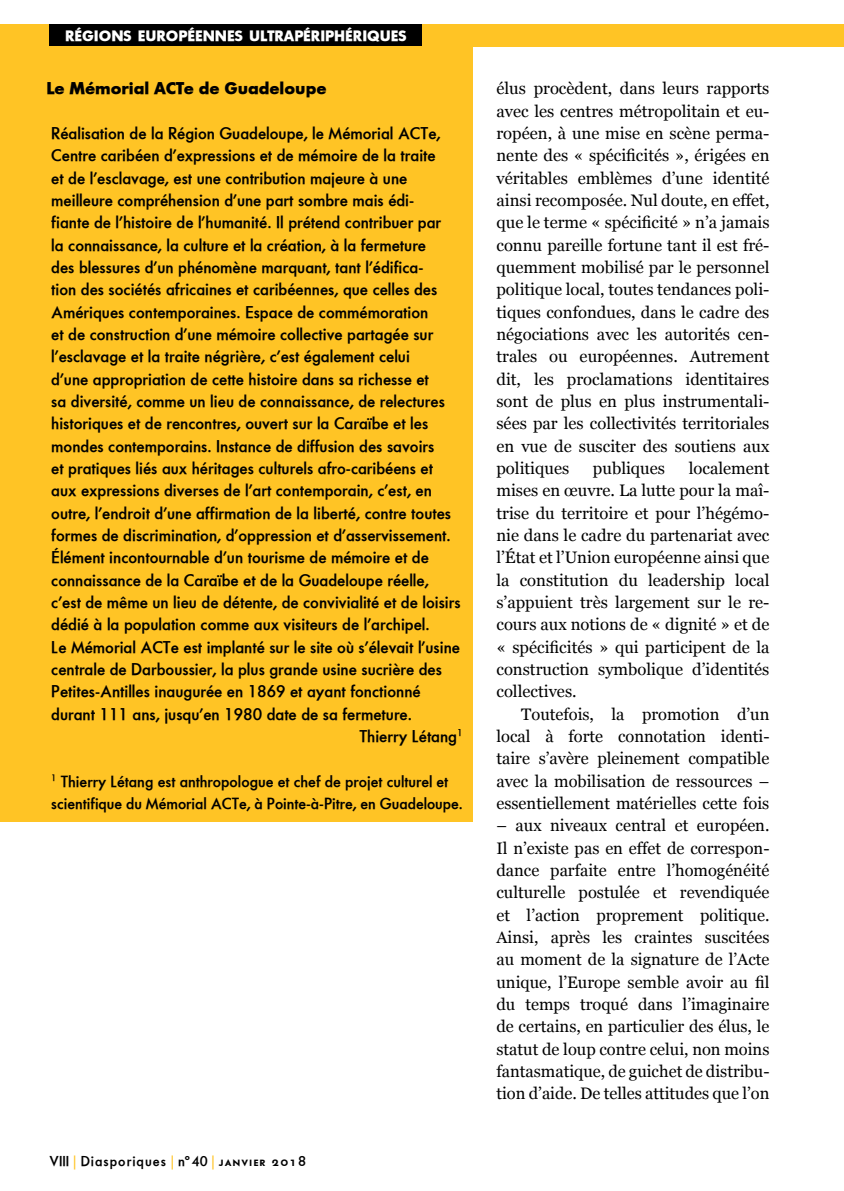
<style>
.page{position:relative;width:844px;height:1191px;background:#fff}
.page>*{position:absolute;margin:0;border:0;box-sizing:border-box;transform-origin:0 0}
.t1{font:16.62px/22.4px "Georgia";color:#000;text-align:justify}
.t2{font:16.62px "Futura Serie BQ Medium";color:#000}
.t3{font:16.62px "Futura Serie BQ Bold";color:#000}
.t4{font:15.75px/22.4px "Futura Serie BQ Medium";color:#000}
.t5{font:14.7px "Futura Serie BQ Bold";color:#fff}
.t6{font:14px "Futura Serie BQ Medium";letter-spacing:.07em;color:#000}
.s1{font-family:"Futura Serie BQ Book";color:#ffc425}
.s2{font-family:"Futura Serie BQ Medium SC"}
</style>
<div class="page">
<div style="left:0;top:25px;width:843px;height:22px;background:#ffc425"></div>
<svg style="left:843px;top:25px;width:1px;height:22px"></svg>
<div style="left:0;top:45px;width:472px;height:777px;background:#ffc425"></div>
<div style="left:50px;top:25px;width:372px;height:21px;background:#000"></div>
<p class="t5" style="left:65px;top:27px;width:343px">RÉGIONS EUROPÉENNES ULTRAPÉRIPHÉRIQUES</p>
<p class="t3" style="left:46px;top:78px;width:281px">Le Mémorial ACTe de Guadeloupe</p>
<p class="t2" style="left:51px;top:123px;width:391px">Réalisation de la Région Guadeloupe, le Mémorial ACTe,</p>
<p class="t2" style="left:51px;top:146px;width:386px">Centre caribéen d’expressions et de mémoire de la traite</p>
<p class="t2" style="left:51px;top:168px;width:357px">et de l’esclavage, est une contribution majeure à une</p>
<p class="t2" style="left:51px;top:190px;width:364px">meilleure compréhension d’une part sombre mais édi-</p>
<p class="t2" style="left:51px;top:213px;width:391px">fiante de l’histoire de l’humanité. Il prétend contribuer par</p>
<p class="t2" style="left:51px;top:235px;width:376px">la connaissance, la culture et la création, à la fermeture</p>
<p class="t2" style="left:51px;top:257px;width:373px">des blessures d’un phénomène marquant, tant l’édifica-</p>
<p class="t2" style="left:51px;top:280px;width:387px">tion des sociétés africaines et caribéennes, que celles des</p>
<p class="t2" style="left:51px;top:302px;width:378px">Amériques contemporaines. Espace de commémoration</p>
<p class="t2" style="left:51px;top:324px;width:383px">et de construction d’une mémoire collective partagée sur</p>
<p class="t2" style="left:51px;top:347px;width:360px">l’esclavage et la traite négrière, c’est également celui</p>
<p class="t2" style="left:51px;top:369px;width:379px">d’une appropriation de cette histoire dans sa richesse et</p>
<p class="t2" style="left:51px;top:391px;width:395px">sa diversité, comme un lieu de connaissance, de relectures</p>
<p class="t2" style="left:51px;top:414px;width:378px">historiques et de rencontres, ouvert sur la Caraïbe et les</p>
<p class="t2" style="left:51px;top:436px;width:384px">mondes contemporains. Instance de diffusion des savoirs</p>
<p class="t2" style="left:51px;top:458px;width:383px">et pratiques liés aux héritages culturels afro-caribéens et</p>
<p class="t2" style="left:51px;top:481px;width:382px">aux expressions diverses de l’art contemporain, c’est, en</p>
<p class="t2" style="left:51px;top:503px;width:401px">outre, l’endroit d’une affirmation de la liberté, contre toutes</p>
<p class="t2" style="left:51px;top:525px;width:401px">formes de discrimination, d’oppression et d’asservissement.</p>
<p class="t2" style="left:51px;top:548px;width:379px">Élément incontournable d’un tourisme de mémoire et de</p>
<p class="t2" style="left:51px;top:570px;width:379px">connaissance de la Caraïbe et de la Guadeloupe réelle,</p>
<p class="t2" style="left:51px;top:592px;width:411px">c’est de même un lieu de détente, de convivialité et de loisirs</p>
<p class="t2" style="left:51px;top:615px;width:380px">dédié à la population comme aux visiteurs de l’archipel.</p>
<p class="t2" style="left:51px;top:637px;width:410px">Le Mémorial ACTe est implanté sur le site où s’élevait l’usine</p>
<p class="t2" style="left:51px;top:659px;width:392px">centrale de Darboussier, la plus grande usine sucrière des</p>
<p class="t2" style="left:51px;top:682px;width:371px">Petites-Antilles inaugurée en 1869 et ayant fonctionné</p>
<p class="t2" style="left:51px;top:704px;width:362px">durant 111 ans, jusqu’en 1980 date de sa fermeture.</p>
<p class="t2" style="left:359px;top:726px;width:105px">Thierry Létang<sup>1</sup></p>
<p class="t4" style="left:51px;top:770px;width:413px"><sup>1</sup> Thierry Létang est anthropologue et chef de projet culturel et scientifique du Mémorial ACTe, à Pointe-à-Pitre, en Guadeloupe.</p>
<p class="t6" style="left:50px;top:1153px;width:258px">VIII <span class="s1">|</span> Diasporiques <span class="s1">|</span> nº40 <span class="s1">|</span> <span class="s2">janvier 2018</span></p>
<p class="t1" style="left:496px;top:77px;width:274px">élus procèdent, dans leurs rapports avec les centres métropolitain et eu&shy;ropéen, à une mise en scène perma&shy;nente des « spécificités », érigées en véritables emblèmes d’une identité ainsi recomposée. Nul doute, en effet, que le terme « spécificité » n’a jamais connu pareille fortune tant il est fré&shy;quemment mobilisé par le personnel politique local, toutes tendances poli&shy;tiques confondues, dans le cadre des négociations avec les autorités cen&shy;trales ou européennes. Autrement dit, les proclamations identitaires sont de plus en plus instrumentali&shy;sées par les collectivités territoriales en vue de susciter des soutiens aux politiques</p>
<p class="t1" style="left:496px;top:457px;width:274px;text-indent:192px">localement mises en œuvre. La lutte pour la maî&shy;trise du territoire et pour l’hégémo&shy;nie dans le cadre du partenariat avec l’État et l’Union européenne ainsi que la constitution du leadership local s’appuient très largement sur le re&shy;cours aux notions de « dignité » et de « spécificités » qui participent de la construction symbolique d’identités collectives.</p>
<p class="t1" style="left:496px;top:702px;width:274px;text-indent:25px">Toutefois, la promotion d’un local à forte connotation identi&shy;taire s’avère pleinement compatible avec la mobilisation de ressources – essentiellement matérielles cette fois</p>
<p class="t1" style="left:496px;top:814px;width:274px">– aux niveaux central et européen.<br>Il n’existe pas en effet de correspon&shy;dance parfaite entre l’homogénéité culturelle postulée et revendiquée et l’action proprement politique.<br>Ainsi, après les craintes suscitées au moment de la signature de l’Acte unique, l’Europe semble avoir au fil du temps troqué dans l’imaginaire de certains, en particulier des élus, le statut de loup contre celui, non moins fantasmatique, de guichet de distribu&shy;tion d’aide. De telles attitudes que l’on</p>
<p class="t1" style="left:592px;top:457px;width:74px">publiques</p>
</div>
